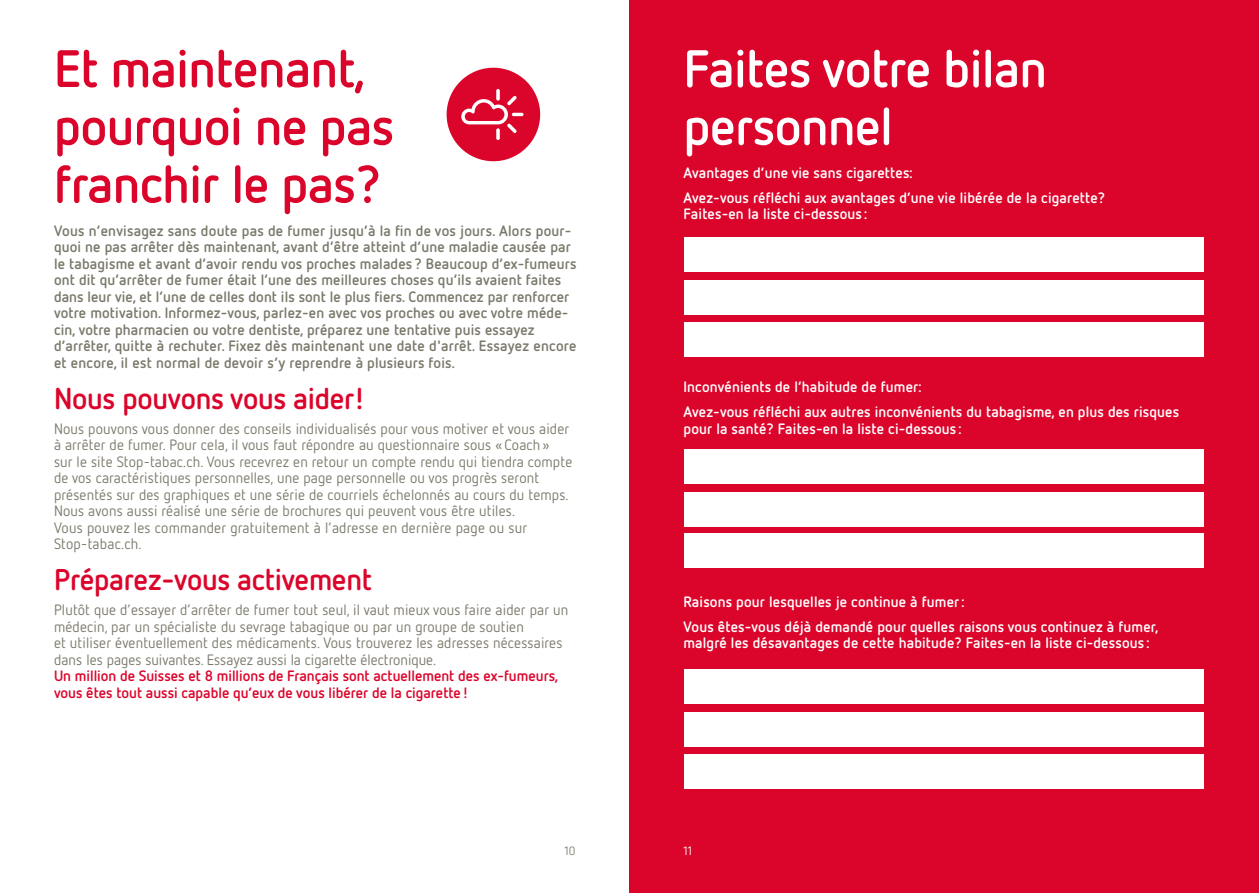
<style>
.page{position:relative;width:1259px;height:893px;background:#fff}
.page>*{position:absolute;margin:0;border:0;box-sizing:border-box;transform-origin:0 0}
.t1{font:700 52.5px/57.8px "Netto OT";letter-spacing:-.01em;color:#db042b}
.t2{font:700 52.5px/57.8px "Netto OT";letter-spacing:-.01em;color:#fff}
.t3{font:700 30px "Netto OT";letter-spacing:-.01em;color:#db042b}
.t4{font:15px/16.5px "Netto OT";letter-spacing:.01em;color:#7b796b}
.t5{font:700 15px/16.5px "Netto OT";letter-spacing:.01em;color:#7b796b}
.t6{font:700 15px/24.8px "Netto OT";letter-spacing:.01em;color:#fff}
.t7{font:700 15px/16.5px "Netto OT";color:#db042b}
.t8{font:12px "Netto OT";color:#7b796b}
.t9{font:12px "Netto OT";color:#fff}
</style>
<div class="page">
<div style="left:629px;top:0;width:630px;height:893px;background:#db042b"></div>
<div style="left:684px;top:238px;width:520px;height:34px;background:#fff"></div>
<div style="left:684px;top:281px;width:520px;height:34px;background:#fff"></div>
<div style="left:684px;top:322px;width:520px;height:34px;background:#fff"></div>
<div style="left:684px;top:450px;width:520px;height:34px;background:#fff"></div>
<div style="left:684px;top:493px;width:520px;height:34px;background:#fff"></div>
<div style="left:684px;top:534px;width:520px;height:34px;background:#fff"></div>
<div style="left:684px;top:670px;width:520px;height:34px;background:#fff"></div>
<div style="left:684px;top:713px;width:520px;height:34px;background:#fff"></div>
<div style="left:684px;top:754px;width:520px;height:34px;background:#fff"></div>
<svg style="left:446px;top:67px;width:95px;height:95px"></svg>
<h1 class="t1" style="left:54px;top:38px;width:342px">Et maintenant, pourquoi ne pas franchir le pas?</h1>
<p class="t5" style="left:54px;top:222px;width:524px">Vous n’envisagez sans doute pas de fumer jusqu’à la fin de vos jours. Alors pour&shy;quoi ne pas arrêter dès maintenant, avant d’être atteint d’une maladie causée par le tabagisme et avant d’avoir rendu vos proches malades ? Beaucoup d’ex-fumeurs ont dit qu’arrêter de fumer était l’une des meilleures choses qu’ils avaient faites dans leur vie, et l’une de celles dont ils sont le plus fiers. Commencez par renforcer votre motivation. Informez-vous, parlez-en avec vos proches ou avec votre méde&shy;cin, votre pharmacien ou votre dentiste, préparez une tentative puis essayez d’arrêter, quitte à rechuter. Fixez dès maintenant une date d'arrêt. Essayez encore et encore, il est normal de devoir s’y reprendre à plusieurs fois.</p>
<h2 class="t3" style="left:54px;top:379px;width:313px">Nous pouvons vous aider!</h2>
<p class="t4" style="left:54px;top:420px;width:520px">Nous pouvons vous donner des conseils individualisés pour vous motiver et vous aider à arrêter de fumer. Pour cela, il vous faut répondre au questionnaire sous « Coach »<br>sur le site Stop-tabac.ch. Vous recevrez en retour un compte rendu qui tiendra compte de vos caractéristiques personnelles, une page personnelle ou vos progrès seront présentés sur des graphiques et une série de courriels échelonnés au cours du temps.<br>Nous avons aussi réalisé une série de brochures qui peuvent vous être utiles.<br>Vous pouvez les commander gratuitement à l’adresse en dernière page ou sur Stop-tabac.ch.</p>
<h2 class="t3" style="left:54px;top:561px;width:319px">Préparez-vous activement</h2>
<p class="t4" style="left:54px;top:601px;width:516px">Plutôt que d’essayer d’arrêter de fumer tout seul, il vaut mieux vous faire aider par un médecin, par un spécialiste du sevrage tabagique ou par un groupe de soutien<br>et utiliser éventuellement des médicaments. Vous trouverez les adresses nécessaires dans les pages suivantes. Essayez aussi la cigarette électronique.</p>
<p class="t7" style="left:54px;top:667px;width:506px">Un million de Suisses et 8 millions de Français sont actuellement des ex-fumeurs, vous êtes tout aussi capable qu’eux de vous libérer de la cigarette !</p>
<p class="t8" style="left:564px;top:844px;width:12px">10</p>
<h1 class="t2" style="left:683px;top:38px;width:365px">Faites votre bilan personnel</h1>
<p class="t6" style="left:683px;top:160px;width:423px">Avantages d’une vie sans cigarettes:<br>Avez-vous réfléchi aux avantages d’une vie libérée de la cigarette?</p>
<p class="t6" style="left:683px;top:201px;width:185px">Faites-en la liste ci-dessous :</p>
<p class="t6" style="left:683px;top:374px;width:497px">Inconvénients de l’habitude de fumer:<br>Avez-vous réfléchi aux autres inconvénients du tabagisme, en plus des risques</p>
<p class="t6" style="left:683px;top:415px;width:279px">pour la santé? Faites-en la liste ci-dessous :</p>
<p class="t6" style="left:683px;top:589px;width:476px">Raisons pour lesquelles je continue à fumer:<br>Vous êtes-vous déjà demandé pour quelles raisons vous continuez à fumer,</p>
<p class="t6" style="left:683px;top:630px;width:467px">malgré les désavantages de cette habitude? Faites-en la liste ci-dessous :</p>
<p class="t9" style="left:683px;top:844px;width:10px">11</p>
</div>
